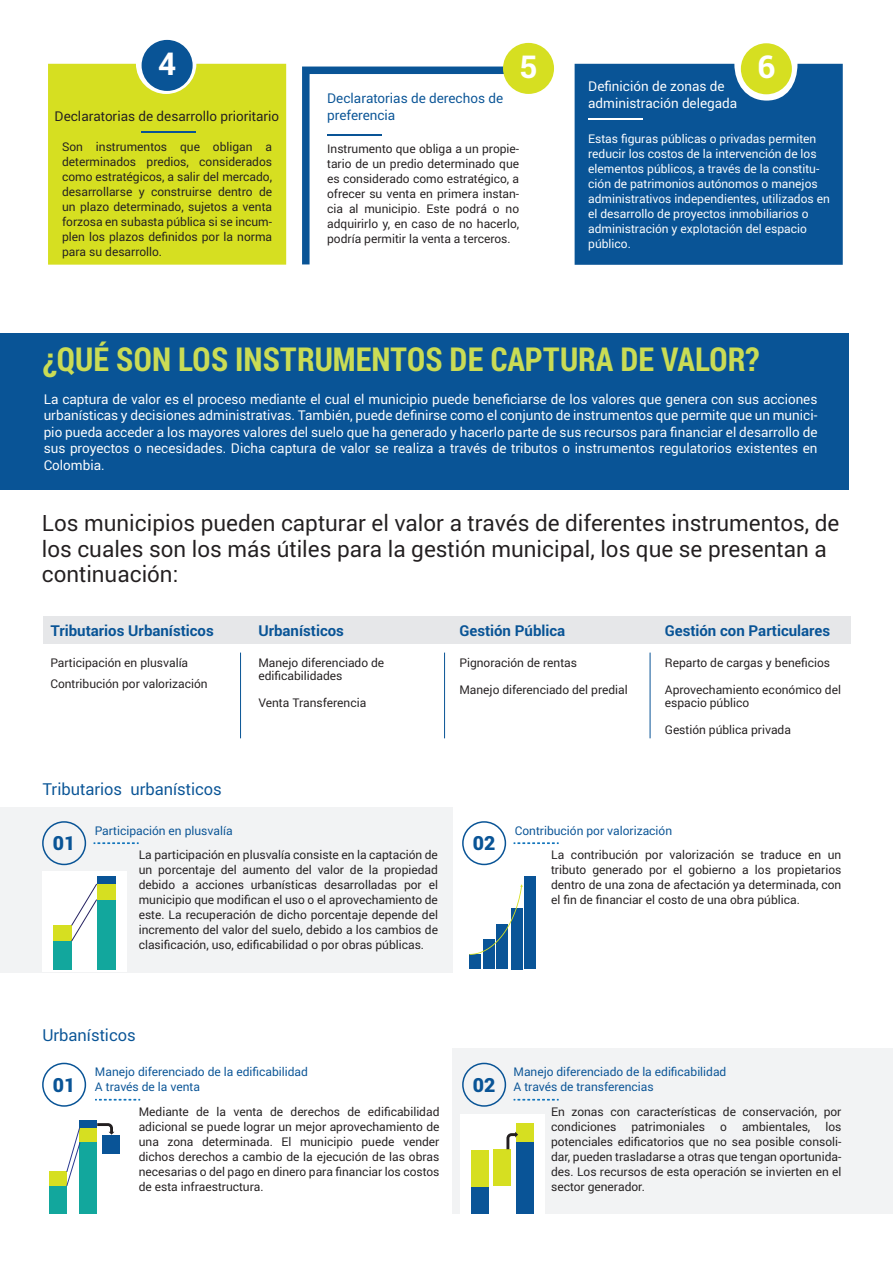
<style>
.page{position:relative;width:893px;height:1263px;background:#fff}
.page>*{position:absolute;margin:0;border:0;box-sizing:border-box;transform-origin:0 0}
.t1{font:700 33px "Roboto Condensed";color:#cadc55}
.t2{font:700 31.5px "Roboto";color:#fff}
.t3{font:22.5px/25.5px "Roboto";color:#231f20}
.t4{font:900 19.5px "Roboto";color:#095496}
.t5{font:16.5px "Roboto";color:#095496}
.t6{font:700 15px "Roboto";color:#095496}
.t7{font:13.5px/16.5px "Roboto";color:#fff;text-align:justify}
.t8{font:13.5px/16.5px "Roboto";color:#095496}
.t9{font:13.5px "Roboto";color:#231f20}
.t10{font:12px/15px "Roboto";color:#231f20;text-align:justify}
.t11{font:12px/15px "Roboto";color:#fff}
.t12{font:12px/15px "Roboto";color:#095496}
</style>
<div class="page">
<div style="left:0;top:807px;width:452px;height:165px;background:#f2f3f4"></div>
<div style="left:43px;top:615px;width:807px;height:28px;background:#e6e7e9"></div>
<div style="left:452px;top:1049px;width:441px;height:165px;background:#f2f3f4"></div>
<div style="left:42px;top:872px;width:84px;height:100px;background:#fff"></div>
<div style="left:0;top:334px;width:849px;height:156px;background:#095496"></div>
<div style="left:575px;top:64px;width:268px;height:201px;background:#095496"></div>
<div style="left:48px;top:64px;width:238px;height:201px;background:#d6df21"></div>
<hr style="left:142px;top:131px;width:54px;height:1px;background:#095496">
<hr style="left:588px;top:119px;width:54px;height:1px;background:#fff">
<div style="left:142px;top:40px;width:51px;height:51px;background:#095496;border-radius:50%"></div>
<svg style="left:302px;top:66px;width:233px;height:199px"></svg>
<div style="left:503px;top:43px;width:51px;height:51px;background:#d6df21;border-radius:50%"></div>
<div style="left:741px;top:43px;width:51px;height:51px;background:#d6df21;border-radius:50%"></div>
<div style="left:42px;top:821px;width:44px;height:44px;border:2px solid #095496;border-radius:50%"></div>
<svg style="left:93px;top:842px;width:46px;height:2px"></svg>
<div style="left:462px;top:821px;width:44px;height:44px;border:2px solid #095496;border-radius:50%"></div>
<svg style="left:513px;top:842px;width:46px;height:2px"></svg>
<div style="left:42px;top:1063px;width:44px;height:44px;border:2px solid #095496;border-radius:50%"></div>
<svg style="left:95px;top:1099px;width:45px;height:1px"></svg>
<div style="left:462px;top:1063px;width:44px;height:44px;border:2px solid #095496;border-radius:50%"></div>
<svg style="left:513px;top:1099px;width:46px;height:1px"></svg>
<div style="left:53px;top:925px;width:19px;height:44px;background:#12a79d"></div>
<div style="left:53px;top:925px;width:19px;height:16px;background:#d6df21"></div>
<div style="left:97px;top:876px;width:19px;height:93px;background:#12a79d"></div>
<div style="left:97px;top:876px;width:19px;height:23px;background:#d6df21"></div>
<div style="left:97px;top:876px;width:19px;height:8px;background:#095497"></div>
<svg style="left:71px;top:883px;width:27px;height:59px"></svg>
<div style="left:496px;top:925px;width:12px;height:44px;background:#095497"></div>
<div style="left:483px;top:939px;width:11px;height:30px;background:#095497"></div>
<div style="left:469px;top:954px;width:12px;height:15px;background:#095497"></div>
<div style="left:524px;top:876px;width:12px;height:93px;background:#095497"></div>
<div style="left:511px;top:908px;width:11px;height:61px;background:#095497"></div>
<svg style="left:469px;top:884px;width:54px;height:71px"></svg>
<div style="left:460px;top:1114px;width:85px;height:100px;background:#fff"></div>
<div style="left:80px;top:1120px;width:17px;height:23px;background:#d6df21"></div>
<div style="left:49px;top:1186px;width:18px;height:28px;background:#12a79d"></div>
<div style="left:49px;top:1171px;width:18px;height:15px;background:#d6df21"></div>
<div style="left:80px;top:1142px;width:17px;height:72px;background:#12a79d"></div>
<svg style="left:66px;top:1127px;width:15px;height:60px"></svg>
<div style="left:80px;top:1120px;width:17px;height:8px;background:#095497"></div>
<svg style="left:97px;top:1123px;width:17px;height:12px"></svg>
<div style="left:102px;top:1135px;width:18px;height:19px;background:#095497"></div>
<div style="left:471px;top:1186px;width:18px;height:27px;background:#095497"></div>
<div style="left:471px;top:1150px;width:18px;height:36px;background:#d6df21"></div>
<div style="left:516px;top:1141px;width:18px;height:73px;background:#095497"></div>
<div style="left:494px;top:1149px;width:17px;height:37px;background:#d6df21"></div>
<div style="left:516px;top:1123px;width:18px;height:19px;background:#d6df21"></div>
<svg style="left:506px;top:1132px;width:12px;height:17px"></svg>
<hr style="left:240px;top:653px;width:1px;height:85px;background:#095496">
<hr style="left:444px;top:653px;width:1px;height:85px;background:#095496">
<hr style="left:650px;top:653px;width:1px;height:85px;background:#095496">
<h2 class="t2" style="left:158px;top:42px;width:20px">4</h2>
<h2 class="t2" style="left:519px;top:45px;width:20px">5</h2>
<h2 class="t2" style="left:757px;top:45px;width:20px">6</h2>
<p class="t9" style="left:55px;top:107px;width:226px">Declaratorias de desarrollo prioritario</p>
<p class="t10" style="left:62px;top:139px;width:212px">Son instrumentos que obligan a determinados predios, considerados como estratégicos, a salir del mercado, desarrollarse y construirse dentro de un plazo determinado, sujetos a venta forzosa en subasta pública si se incum&shy;plen los plazos definidos por la norma para su desarrollo.</p>
<p class="t10" style="left:327px;top:141px;width:194px">Instrumento que obliga a un propie&shy;tario de un predio determinado que es considerado como estratégico, a ofrecer su venta en primera instan&shy;cia al municipio. Este podrá o no adquirirlo y, en caso de no hacerlo, podría permitir la venta a terceros.</p>
<p class="t7" style="left:588px;top:78px;width:151px">Definición de zonas de administración delegada</p>
<p class="t11" style="left:588px;top:131px;width:243px">Estas figuras públicas o privadas permiten reducir los costos de la intervención de los elementos públicos, a través de la constitu&shy;ción de patrimonios autónomos o manejos administrativos independientes, utilizados en el desarrollo de proyectos inmobiliarios o administración y explotación del espacio público.</p>
<p class="t8" style="left:327px;top:90px;width:177px">Declaratorias de derechos de preferencia</p>
<h1 class="t1" style="left:42px;top:336px;width:719px">¿QUÉ SON LOS INSTRUMENTOS DE CAPTURA DE VALOR?</h1>
<p class="t7" style="left:44px;top:390px;width:775px">La captura de valor es el proceso mediante el cual el municipio puede beneficiarse de los valores que genera con sus acciones urbanísticas y decisiones administrativas. También, puede definirse como el conjunto de instrumentos que permite que un munici&shy;pio pueda acceder a los mayores valores del suelo que ha generado y hacerlo parte de sus recursos para financiar el desarrollo de sus proyectos o necesidades. Dicha captura de valor se realiza a través de tributos o instrumentos regulatorios existentes en Colombia.</p>
<h3 class="t3" style="left:42px;top:510px;width:799px">Los municipios pueden capturar el valor a través de diferentes instrumentos, de los cuales son los más útiles para la gestión municipal, los que se presentan a continuación:</h3>
<p class="t6" style="left:50px;top:620px;width:165px">Tributarios Urbanísticos</p>
<p class="t10" style="left:50px;top:652px;width:159px;line-height:21px">Participación en plusvalía<br>Contribución por valorización</p>
<h3 class="t5" style="left:42px;top:778px;width:181px">Tributarios urbanísticos</h3>
<p class="t6" style="left:258px;top:620px;width:87px">Urbanísticos</p>
<p class="t10" style="left:258px;top:655px;width:127px;line-height:13.5px">Manejo diferenciado de edificabilidades</p>
<p class="t10" style="left:258px;top:695px;width:109px">Venta Transferencia</p>
<h3 class="t4" style="left:53px;top:829px;width:24px">01</h3>
<p class="t12" style="left:95px;top:822px;width:139px">Participación en plusvalía</p>
<p class="t10" style="left:139px;top:847px;width:301px">La participación en plusvalía consiste en la captación de un porcentaje del aumento del valor de la propiedad debido a acciones urbanísticas desarrolladas por el municipio que modifican el uso o el aprovechamiento de este. La recuperación de dicho porcentaje depende del incremento del valor del suelo, debido a los cambios de clasificación, uso, edificabilidad o por obras públicas.</p>
<p class="t6" style="left:459px;top:620px;width:107px">Gestión Pública</p>
<p class="t10" style="left:459px;top:655px;width:119px">Pignoración de rentas</p>
<p class="t10" style="left:459px;top:682px;width:170px">Manejo diferenciado del predial</p>
<p class="t6" style="left:665px;top:620px;width:167px">Gestión con Particulares</p>
<p class="t10" style="left:665px;top:655px;width:167px">Reparto de cargas y beneficios</p>
<p class="t10" style="left:665px;top:682px;width:178px;line-height:13.5px">Aprovechamiento económico del espacio público</p>
<p class="t10" style="left:665px;top:722px;width:128px">Gestión pública privada</p>
<h3 class="t4" style="left:473px;top:829px;width:24px">02</h3>
<p class="t12" style="left:515px;top:822px;width:159px">Contribución por valorización</p>
<p class="t10" style="left:551px;top:847px;width:292px">La contribución por valorización se traduce en un tributo generado por el gobierno a los propietarios dentro de una zona de afectación ya determinada, con el fin de financiar el costo de una obra pública.</p>
<h3 class="t5" style="left:42px;top:1024px;width:95px">Urbanísticos</h3>
<h3 class="t4" style="left:53px;top:1071px;width:24px">01</h3>
<p class="t12" style="left:513px;top:1064px;width:214px">Manejo diferenciado de la edificabilidad<br>A través de transferencias</p>
<p class="t10" style="left:551px;top:1103px;width:292px">En zonas con características de conservación, por condiciones</p>
<p class="t12" style="left:95px;top:1064px;width:214px">Manejo diferenciado de la edificabilidad<br>A través de la venta</p>
<p class="t10" style="left:139px;top:1103px;width:302px">Mediante de la venta de derechos de edificabilidad adicional se puede lograr un mejor aprovechamiento de una zona determinada. El municipio puede vender dichos derechos a cambio de la ejecución de las obras necesarias o del pago en dinero para financiar los costos de esta infraestructura.</p>
<h3 class="t4" style="left:473px;top:1071px;width:24px">02</h3>
<p class="t10" style="left:551px;top:1118px;width:292px;text-indent:274px">los potenciales edificatorios que no sea posible consoli&shy;dar, pueden trasladarse a otras que tengan oportunida&shy;des. Los recursos de esta operación se invierten en el sector generador.</p>
<p class="t10" style="left:631px;top:1118px;width:75px">patrimoniales</p>
<p class="t10" style="left:720px;top:1118px;width:8px">o</p>
<p class="t10" style="left:742px;top:1118px;width:70px">ambientales,</p>
</div>
